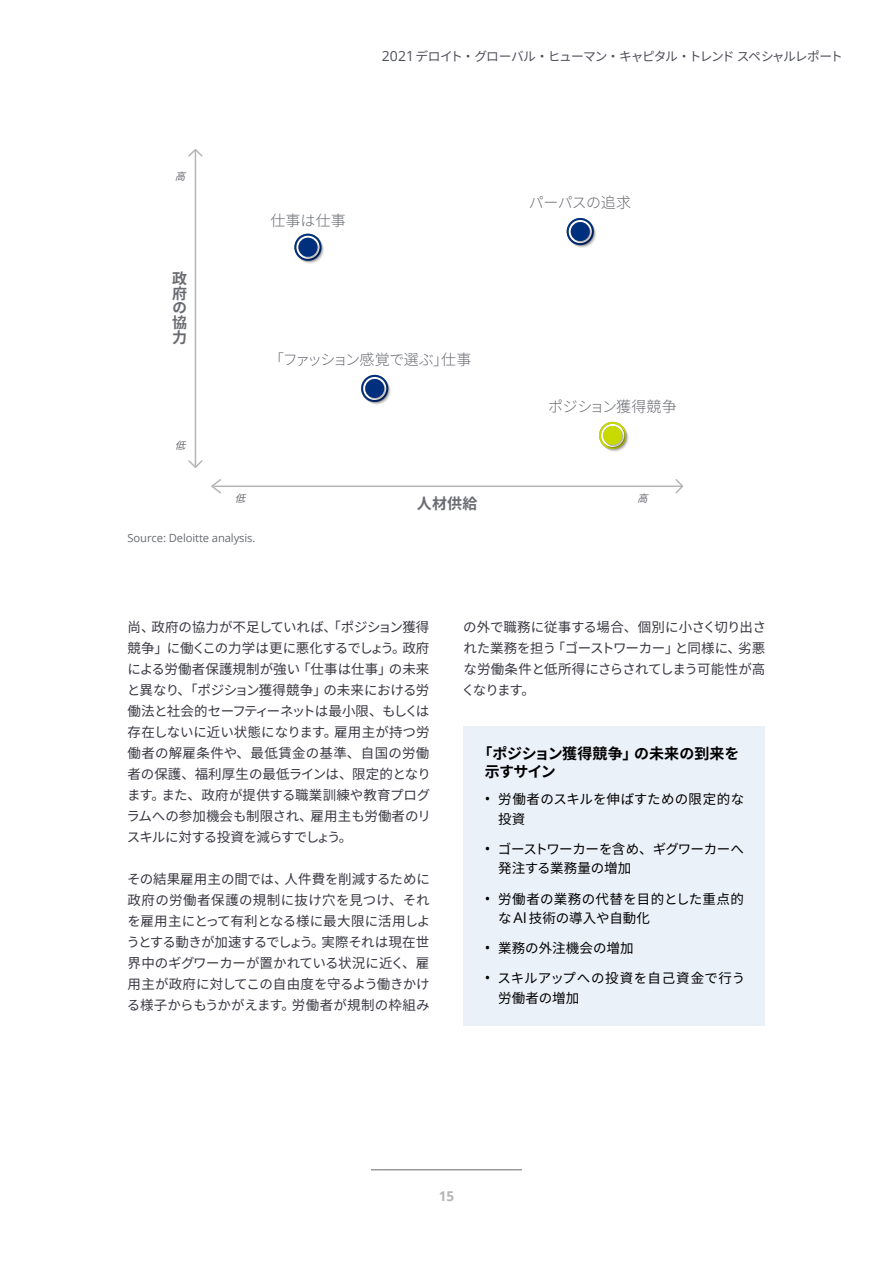
<style>
.page{position:relative;width:893px;height:1263px;background:#fff}
.page>*{position:absolute;margin:0;border:0;box-sizing:border-box;transform-origin:0 0}
.コラムタイトル_B_10_12_Bk{font:700 15px/18px "Noto Sans JP";letter-spacing:-.015em;color:#000}
.t1{font:300 15px "Noto Sans JP";letter-spacing:-.025em;color:#696b71}
.t2{font:300 15px "Noto Sans JP";letter-spacing:-.045em;color:#696b71}
.t3{font:700 15px/15px "Noto Sans JP";color:#696b71;text-align:justify}
.本文_R_9_13_CG11{font:13.5px/21px "Noto Sans JP";letter-spacing:-.025em;color:#383842;text-align:justify}
.t4{font:13.5px/19.5px "Noto Sans JP";letter-spacing:.01em;color:#000}
.t5{font:13.5px/19.5px "Noto Sans JP";letter-spacing:-.04em;color:#000}
.t6{font:700 13.5px "Open Sans";color:#b3b5b6}
.t7{font:12.75px "Noto Sans JP";letter-spacing:-.08em;color:#4e5059}
.t8{font:11.25px "Open Sans";letter-spacing:-.01em;color:#696b71}
.t9{font:italic 10.2px "Noto Sans JP";color:#696b71;scale:1.04 1}
.s1{font-family:"Open Sans";font-size:14.1px}
.s2{font-family:"Open Sans";font-size:14.85px}
</style>
<div class="page">
<hr style="left:371px;top:1169px;width:151px;height:1px;background:#696b71">
<hr style="left:195px;top:150px;width:1px;height:315px;background:#b3b5b6">
<svg style="left:188px;top:459px;width:15px;height:9px"></svg>
<svg style="left:188px;top:149px;width:15px;height:9px"></svg>
<hr style="left:214px;top:485px;width:468px;height:2px;background:#b3b5b6">
<svg style="left:211px;top:479px;width:12px;height:15px"></svg>
<svg style="left:674px;top:479px;width:10px;height:15px"></svg>
<div style="left:296px;top:235px;width:27px;height:27px;background:#cdcccb;border-radius:50%"></div>
<div style="left:295px;top:234px;width:27px;height:28px;background:#c7c7c7;border-radius:50%"></div>
<svg style="left:300px;top:240px;width:23px;height:23px"></svg>
<svg style="left:294px;top:234px;width:28px;height:27px"></svg>
<svg style="left:302px;top:242px;width:19px;height:19px"></svg>
<svg style="left:301px;top:241px;width:19px;height:19px"></svg>
<svg style="left:300px;top:240px;width:19px;height:19px"></svg>
<svg style="left:299px;top:239px;width:19px;height:19px"></svg>
<div style="left:298px;top:238px;width:19px;height:19px;background:#002f7d;border-radius:50%"></div>
<svg style="left:364px;top:378px;width:27px;height:27px"></svg>
<svg style="left:367px;top:381px;width:23px;height:23px"></svg>
<svg style="left:366px;top:380px;width:23px;height:23px"></svg>
<svg style="left:361px;top:375px;width:27px;height:27px"></svg>
<svg style="left:369px;top:383px;width:19px;height:19px"></svg>
<svg style="left:368px;top:382px;width:19px;height:19px"></svg>
<svg style="left:367px;top:381px;width:19px;height:19px"></svg>
<svg style="left:366px;top:380px;width:19px;height:19px"></svg>
<div style="left:365px;top:379px;width:19px;height:19px;background:#002f7d;border-radius:50%"></div>
<div style="left:600px;top:423px;width:27px;height:27px;background:#babab3;border-radius:50%"></div>
<svg style="left:605px;top:428px;width:23px;height:23px"></svg>
<svg style="left:604px;top:427px;width:23px;height:23px"></svg>
<svg style="left:599px;top:422px;width:27px;height:27px"></svg>
<svg style="left:607px;top:430px;width:19px;height:19px"></svg>
<svg style="left:606px;top:429px;width:19px;height:19px"></svg>
<svg style="left:605px;top:428px;width:19px;height:19px"></svg>
<svg style="left:604px;top:427px;width:19px;height:19px"></svg>
<div style="left:603px;top:426px;width:19px;height:19px;background:#c8d900;border-radius:50%"></div>
<svg style="left:570px;top:221px;width:27px;height:27px"></svg>
<div style="left:568px;top:220px;width:27px;height:27px;background:#dad9d9;border-radius:50%"></div>
<div style="left:567px;top:219px;width:28px;height:27px;background:#c5c4c3;border-radius:50%"></div>
<svg style="left:572px;top:224px;width:24px;height:23px"></svg>
<svg style="left:572px;top:223px;width:23px;height:23px"></svg>
<svg style="left:567px;top:218px;width:27px;height:27px"></svg>
<svg style="left:574px;top:226px;width:20px;height:19px"></svg>
<svg style="left:574px;top:225px;width:19px;height:19px"></svg>
<svg style="left:573px;top:224px;width:19px;height:19px"></svg>
<svg style="left:572px;top:223px;width:19px;height:19px"></svg>
<div style="left:571px;top:222px;width:19px;height:19px;background:#002f7d;border-radius:50%"></div>
<div style="left:463px;top:726px;width:302px;height:300px;background:#ebf1f9"></div>
<p class="t7" style="left:382px;top:49px;width:463px"><span class="s1">2021</span> デロイト・グローバル・ヒューマン・キャピタル・トレンドスペシャルレポート</p>
<p class="t9" style="left:175px;top:170px;width:19px">高</p>
<p class="t3" style="left:172px;top:271px;width:16px">政府の協力</p>
<p class="t1" style="left:270px;top:212px;width:77px">仕事は仕事</p>
<p class="t2" style="left:269px;top:351px;width:204px">「ファッション感覚で選ぶ」仕事</p>
<p class="t9" style="left:175px;top:439px;width:19px">低</p>
<p class="t9" style="left:235px;top:492px;width:19px">低</p>
<p class="t8" style="left:128px;top:531px;width:129px">Source: Deloitte analysis.</p>
<p class="t3" style="left:417px;top:496px;width:62px">人材供給</p>
<p class="t1" style="left:529px;top:194px;width:104px">パーパスの追求</p>
<p class="t1" style="left:548px;top:398px;width:130px">ポジション獲得競争</p>
<p class="t9" style="left:637px;top:492px;width:19px">高</p>
<p class="本文_R_9_13_CG11" style="left:127px;top:616px;width:306px">尚、政府の協力が不足していれば、「ポジション獲得競争」に働くこの力学は更に悪化するでしょう。政府による労働者保護規制が強い「仕事は仕事」の未来と異なり、「ポジション獲得競争」の未来における労働法と社会的セーフティーネットは最小限、もしくは存在しないに近い状態になります。雇用主が持つ労働者の解雇条件や、最低賃金の基準、自国の労働者の保護、福利厚生の最低ラインは、限定的となります。また、政府が提供する職業訓練や教育プログラムへの参加機会も制限され、雇用主も労働者のリスキルに対する投資を減らすでしょう。</p>
<p class="本文_R_9_13_CG11" style="left:127px;top:868px;width:305px">その結果雇用主の間では、人件費を削減するために政府の労働者保護の規制に抜け穴を見つけ、それを雇用主にとって有利となる様に最大限に活用しようとする動きが加速するでしょう。実際それは現在世界中のギグワーカーが置かれている状況に近く、雇用主が政府に対してこの自由度を守るよう働きかける様子からもうかがえます。労働者が規制の枠組み</p>
<p class="本文_R_9_13_CG11" style="left:462px;top:616px;width:306px">の外で職務に従事する場合、個別に小さく切り出された業務を担う「ゴーストワーカー」と同様に、劣悪な労働条件と低所得にさらされてしまう可能性が高くなります。</p>
<p class="コラムタイトル_B_10_12_Bk" style="left:485px;top:745px;width:256px;text-indent:-7px">「ポジション獲得競争」の未来の到来を示すサイン</p>
<p class="t4" style="left:498px;top:790px;width:248px;text-indent:-14px"><span class="s2">•</span> 労働者のスキルを伸ばすための限定的な投資</p>
<p class="t5" style="left:498px;top:839px;width:247px;text-indent:-14px"><span class="s2">•</span> ゴーストワーカーを含め、ギグワーカーへ発注する業務量の増加</p>
<p class="t4" style="left:498px;top:889px;width:247px;text-indent:-14px"><span class="s2">•</span> 労働者の業務の代替を目的とした重点的な<span class="s2">AI</span>技術の導入や自動化</p>
<p class="t4" style="left:485px;top:939px;width:150px"><span class="s2">•</span> 業務の外注機会の増加</p>
<p class="t4" style="left:498px;top:969px;width:249px;text-indent:-14px"><span class="s2">•</span> スキルアップへの投資を自己資金で行う労働者の増加</p>
<p class="t6" style="left:439px;top:1186px;width:17px">15</p>
</div>
